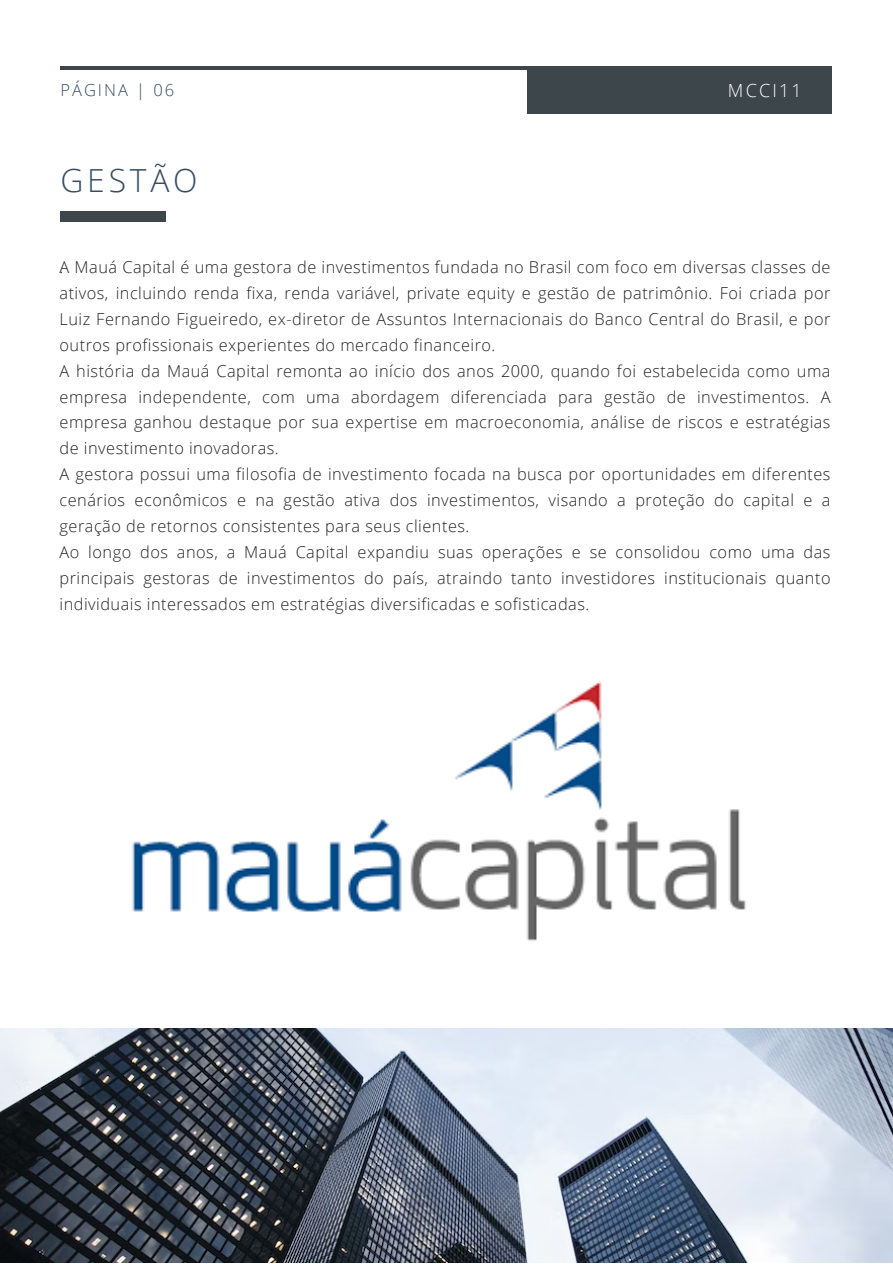
<style>
.page{position:relative;width:893px;height:1264px;background:#fff}
.page>*{position:absolute;margin:0;border:0;box-sizing:border-box;transform-origin:0 0}
.t1{font:300 31.8px "Open Sans";letter-spacing:.12em;color:#364d62}
.t2{font:300 18px "Open Sans";letter-spacing:.12em;color:#fff}
.t3{font:300 16.5px "Open Sans";letter-spacing:.12em;color:#364d62}
.t4{font:300 16.35px/25.8px "Open Sans";letter-spacing:.03em;color:#222;text-align:justify}
</style>
<div class="page">
<hr style="left:60px;top:66px;width:770px;height:4px;background:#3d464a">
<div style="left:527px;top:66px;width:305px;height:47px;background:#3d464a"></div>
<img style="left:0;top:1028px;width:892px;height:234px">
<div style="left:60px;top:212px;width:106px;height:10px;background:#3d464a"></div>
<img style="left:132px;top:681px;width:614px;height:260px">
<p class="t3" style="left:60px;top:79px;width:115px">PÁGINA | 06</p>
<p class="t2" style="left:727px;top:78px;width:75px">MCCI11</p>
<p class="t1" style="left:60px;top:158px;width:138px">GESTÃO</p>
<p class="t4" style="left:60px;top:254px;width:772px">A Mauá Capital é uma gestora de investimentos fundada no Brasil com foco em diversas classes de ativos, incluindo renda fixa, renda variável, private equity e gestão de patrimônio. Foi criada por Luiz Fernando Figueiredo, ex-diretor de Assuntos Internacionais do Banco Central do Brasil, e por outros profissionais experientes do mercado financeiro.</p>
<p class="t4" style="left:60px;top:357px;width:772px">A história da Mauá Capital remonta ao início dos anos 2000, quando foi estabelecida como uma empresa independente, com uma abordagem diferenciada para gestão de investimentos. A empresa ganhou destaque por sua expertise em macroeconomia, análise de riscos e estratégias de investimento inovadoras.</p>
<p class="t4" style="left:60px;top:461px;width:772px">A gestora possui uma filosofia de investimento focada na busca por oportunidades em diferentes cenários econômicos e na gestão ativa dos investimentos, visando a proteção do capital e a geração de retornos consistentes para seus clientes.</p>
<p class="t4" style="left:60px;top:538px;width:772px">Ao longo dos anos, a Mauá Capital expandiu suas operações e se consolidou como uma das principais gestoras de investimentos do país, atraindo tanto investidores institucionais quanto individuais interessados em estratégias diversificadas e sofisticadas.</p>
<p class="t4" style="left:60px;top:254px;width:5px">.</p>
</div>
